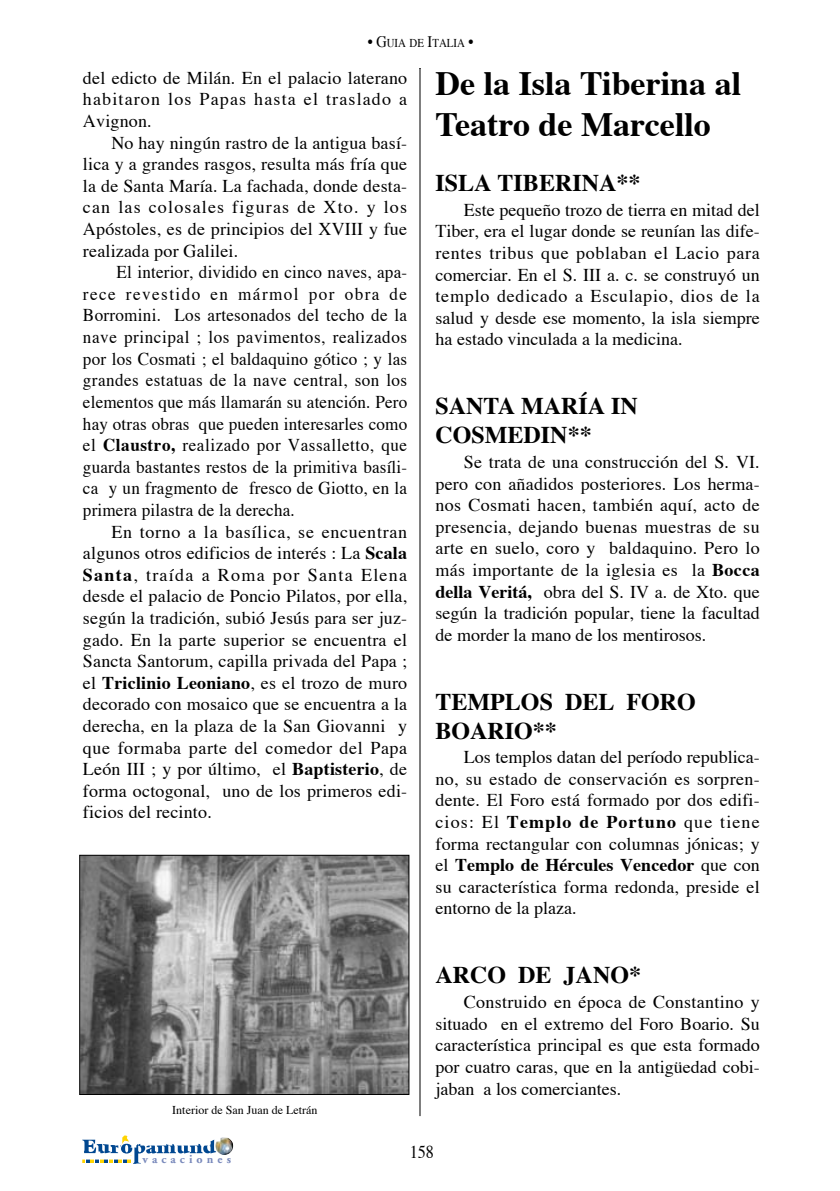
<style>
.page{position:relative;width:840px;height:1191px;background:#fff}
.page>*{position:absolute;margin:0;border:0;box-sizing:border-box;transform-origin:0 0}
.t1{font:700 34px/40.8px "Times";color:#000}
.t2{font:700 24px/28.8px "Times";color:#000}
.t3{font:18px/21.6px "Times";letter-spacing:.01em;color:#000;text-align:justify}
.t4{font:18px/21.6px "Times";letter-spacing:.01em;color:#000;text-align:justify;scale:.95 1}
.t5{font:18px "Times";letter-spacing:.01em;color:#000;scale:.9 1}
.t6{font:700 12.2px "Adobe Garamond";letter-spacing:.34em;color:#7989bb}
.t7{font:12px "Times";color:#000}
.t8{font:12px "Times";color:#000;scale:.9 1}
.s1{font-size:16px}
.s2{font-weight:700}
</style>
<div class="page">
<svg style="left:82px;top:1135px;width:133px;height:28px"></svg>
<img style="left:215px;top:1137px;width:18px;height:18px">
<hr style="left:419px;top:68px;width:1px;height:1048px;background:#000">
<img style="left:81px;top:856px;width:326px;height:237px">
<div style="left:79px;top:854px;width:330px;height:241px;border:1px solid #000"></div>
<p class="t8" style="left:367px;top:38px;width:119px"><span class="s1">• G</span>UIA DE <span class="s1">I</span>TALIA <span class="s1">•</span></p>
<p class="t3" style="left:83px;top:68px;width:325px">del edicto de Milán. En el palacio laterano habitaron los Papas hasta el traslado a Avignon.</p>
<p class="t3" style="left:83px;top:133px;width:325px;text-indent:28px">No hay ningún rastro de la antigua basí&shy;lica y a grandes rasgos, resulta más fría que la de Santa María. La fachada, donde desta&shy;can las colosales figuras de Xto. y los Apóstoles, es de principios del XVIII y fue realizada por Galilei.</p>
<p class="t4" style="left:83px;top:263px;width:342px;text-indent:34px">El interior, dividido en cinco naves, apa&shy;rece revestido en mármol por obra de Borromini. Los artesonados del techo de la nave principal ; los pavimentos, realizados por los Cosmati ; el baldaquino gótico ; y las grandes estatuas de la nave central, son los elementos que más llamarán su atención. Pero hay otras obras que pueden interesarles como el <span class="s2">Claustro,</span> realizado por Vassalletto, que guarda bastantes restos de la primitiva basíli&shy;ca y un fragmento de fresco de Giotto, en la primera pilastra de la derecha.</p>
<p class="t3" style="left:83px;top:522px;width:325px;text-indent:28px">En torno a la basílica, se encuentran algunos otros edificios de interés : La <span class="s2">Scala Santa</span>, traída a Roma por Santa Elena desde el palacio de Poncio Pilatos, por ella, según la tradición, subió Jesús para ser juz&shy;gado. En la parte superior se encuentra el Sancta Santorum, capilla privada del Papa ; el <span class="s2">Triclinio Leoniano</span>, es el trozo de muro decorado con mosaico que se encuentra a la derecha, en la plaza de la San Giovanni y que formaba parte del comedor del Papa León III ; y por último, el <span class="s2">Baptisterio</span>, de forma octogonal, uno de los primeros edi&shy;ficios del recinto.</p>
<p class="t7" style="left:172px;top:1104px;width:146px">Interior de San Juan de Letrán</p>
<h1 class="t1" style="left:435px;top:66px;width:307px">De la Isla Tiberina al<br>Teatro de Marcello</h1>
<h2 class="t2" style="left:435px;top:171px;width:206px">ISLA TIBERINA**</h2>
<p class="t3" style="left:435px;top:200px;width:325px;text-indent:28px">Este pequeño trozo de tierra en mitad del Tiber, era el lugar donde se reunían las dife&shy;rentes tribus que poblaban el Lacio para comerciar. En el S. III a. c. se construyó un templo dedicado a Esculapio, dios de la salud y desde ese momento, la isla siempre ha estado vinculada a la medicina.</p>
<h2 class="t2" style="left:435px;top:394px;width:204px">SANTA MARÍA IN<br>COSMEDIN**</h2>
<p class="t3" style="left:435px;top:452px;width:325px;text-indent:28px">Se trata de una construcción del S. VI. pero con añadidos posteriores. Los herma&shy;nos Cosmati hacen, también aquí, acto de presencia, dejando buenas muestras de su arte en suelo, coro y baldaquino. Pero lo más importante de la iglesia es la <span class="s2">Bocca della Veritá,</span> obra del S. IV a. de Xto. que según la tradición popular, tiene la facultad de morder la mano de los mentirosos.</p>
<h2 class="t2" style="left:435px;top:689px;width:262px">TEMPLOS DEL FORO<br>BOARIO**</h2>
<p class="t3" style="left:435px;top:748px;width:325px;text-indent:28px">Los templos datan del período republica&shy;no, su estado de conservación es sorpren&shy;dente. El Foro está formado por dos edifi&shy;cios: El <span class="s2">Templo de Portuno</span> que tiene forma rectangular con columnas jónicas; y el <span class="s2">Templo de Hércules Vencedor</span> que con su característica forma redonda, preside el entorno de la plaza.</p>
<h2 class="t2" style="left:435px;top:963px;width:207px">ARCO DE JANO*</h2>
<p class="t3" style="left:435px;top:992px;width:325px;text-indent:28px">Construido en época de Constantino y situado en el extremo del Foro Boario. Su característica principal es que esta formado por cuatro caras, que en la antigüedad cobi&shy;jaban a los comerciantes.</p>
<p class="t6" style="left:142px;top:1154px;width:90px">vacaciones</p>
<p class="t5" style="left:409px;top:1144px;width:28px">158</p>
</div>
